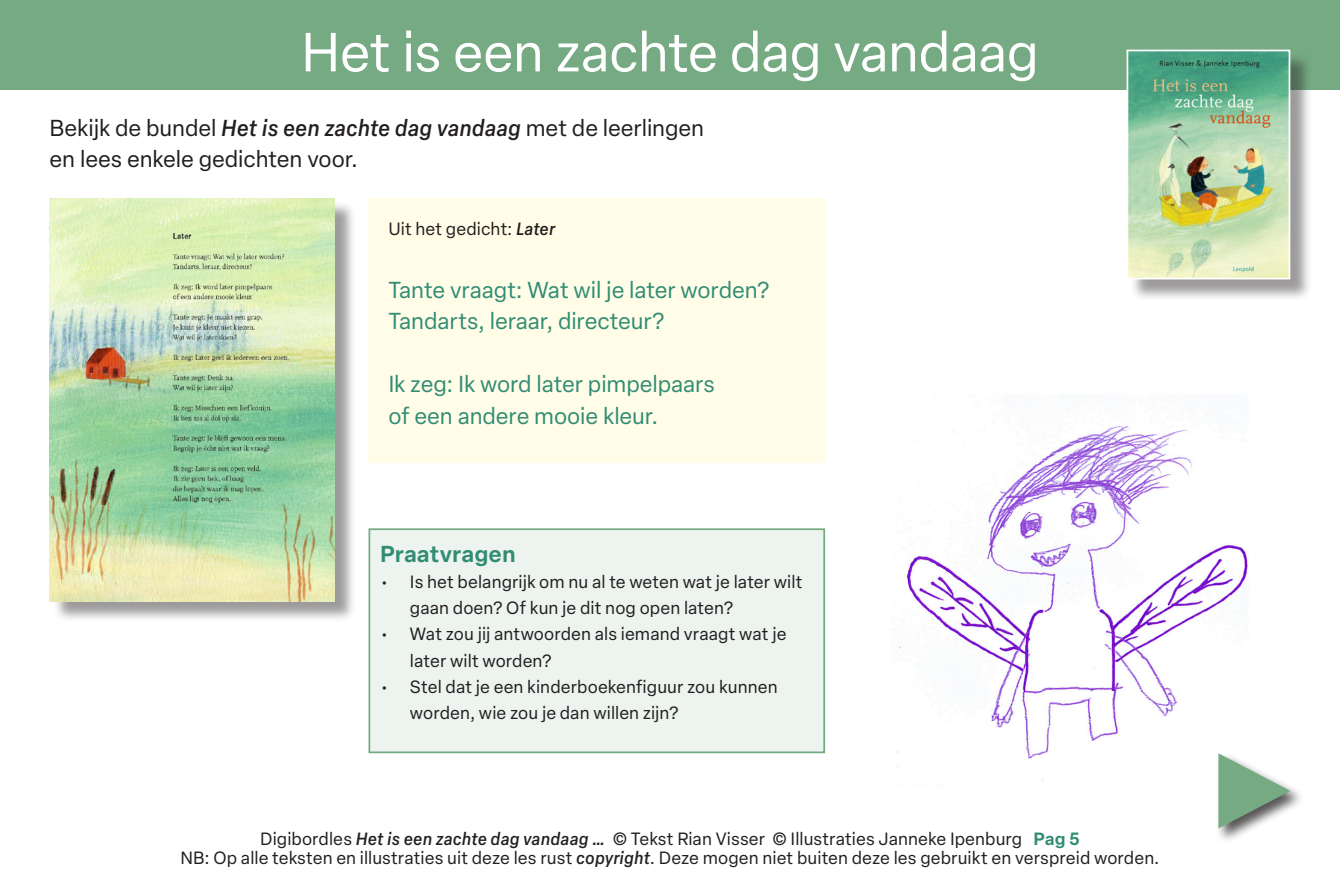
<style>
.page{position:relative;width:1340px;height:893px;background:#fff}
.page>*{position:absolute;margin:0;border:0;box-sizing:border-box;transform-origin:0 0}
.t1{font:54.25px "Elza Text";letter-spacing:-.01em;color:#fff}
.plat_gedicht{font:22.75px/31.5px "Elza Text";letter-spacing:-.005em;color:#328c74}
.plat{font:22.75px/31.5px "Elza Text";letter-spacing:-.005em;color:#231f20}
.kopje_praatvragen{font:600 22.75px "Elza Text";color:#328c74}
.plat_klein{font:17.5px/26.2px "Elza Text";letter-spacing:.005em;color:#231f20}
.s1{font-weight:500;font-style:italic}
.s2{font-weight:600;color:#328c74}
</style>
<div class="page">
<div style="left:0;top:0;width:1339px;height:89px;background:#75aa82"></div>
<img style="left:896px;top:395px;width:352px;height:386px">
<div style="left:368px;top:198px;width:457px;height:265px;background:#fffde8"></div>
<div style="left:52px;top:201px;width:305px;height:422px;background:#231f20;opacity:.45"></div>
<img style="left:50px;top:198px;width:284px;height:403px">
<div style="left:369px;top:529px;width:455px;height:223px;background:#edf4ef"></div>
<div style="left:368px;top:528px;width:457px;height:225px;border:2px solid #75aa82"></div>
<div style="left:1129px;top:52px;width:182px;height:249px;background:#231f20;opacity:.45"></div>
<img style="left:1129px;top:53px;width:158px;height:223px">
<div style="left:1126px;top:50px;width:164px;height:229px;border:2px solid #fff"></div>
<div style="left:1215px;top:752px;width:90px;height:92px;background:#231f20;opacity:.75"></div>
<svg style="left:1218px;top:753px;width:72px;height:75px"></svg>
<h1 class="t1" style="left:301px;top:12px;width:739px">Het is een zachte dag vandaag</h1>
<p class="plat" style="left:50px;top:111px;width:656px">Bekijk de bundel <span class="s1">Het is een zachte dag vandaag</span> met de leerlingen en lees enkele gedichten voor.</p>
<p class="plat_klein" style="left:388px;top:215px;width:169px">Uit het gedicht: <span class="s1">Later</span></p>
<p class="plat_gedicht" style="left:388px;top:273px;width:382px">Tante vraagt: Wat wil je later worden?<br>Tandarts, leraar, directeur?</p>
<p class="plat_gedicht" style="left:388px;top:367px;width:328px">Ik zeg: Ik word later pimpelpaars</p>
<p class="plat_gedicht" style="left:388px;top:399px;width:271px">of een andere mooie kleur.</p>
<p class="kopje_praatvragen" style="left:380px;top:536px;width:137px">Praatvragen</p>
<p class="plat_klein" style="left:410px;top:568px;width:394px;text-indent:-30px">• Is het belangrijk om nu al te weten wat je later wilt gaan doen? Of kun je dit nog open laten?</p>
<p class="plat_klein" style="left:410px;top:620px;width:378px;text-indent:-30px">• Wat zou jij antwoorden als iemand vraagt wat je later wilt worden?</p>
<p class="plat_klein" style="left:410px;top:673px;width:369px;text-indent:-30px">• Stel dat je een kinderboekenfiguur zou kunnen worden, wie zou je dan willen zijn?</p>
<p class="plat_klein" style="left:180px;top:828px;width:980px;line-height:19.2px;text-align:center">Digibordles <span class="s1">Het is een zachte dag vandaag …</span> © Tekst Rian Visser © Illustraties Janneke Ipenburg <span class="s2">Pag 5<br></span>NB: Op alle teksten en illustraties uit deze les rust <span class="s1">copyright</span>. Deze mogen niet buiten deze les gebruikt en verspreid worden.</p>
</div>
